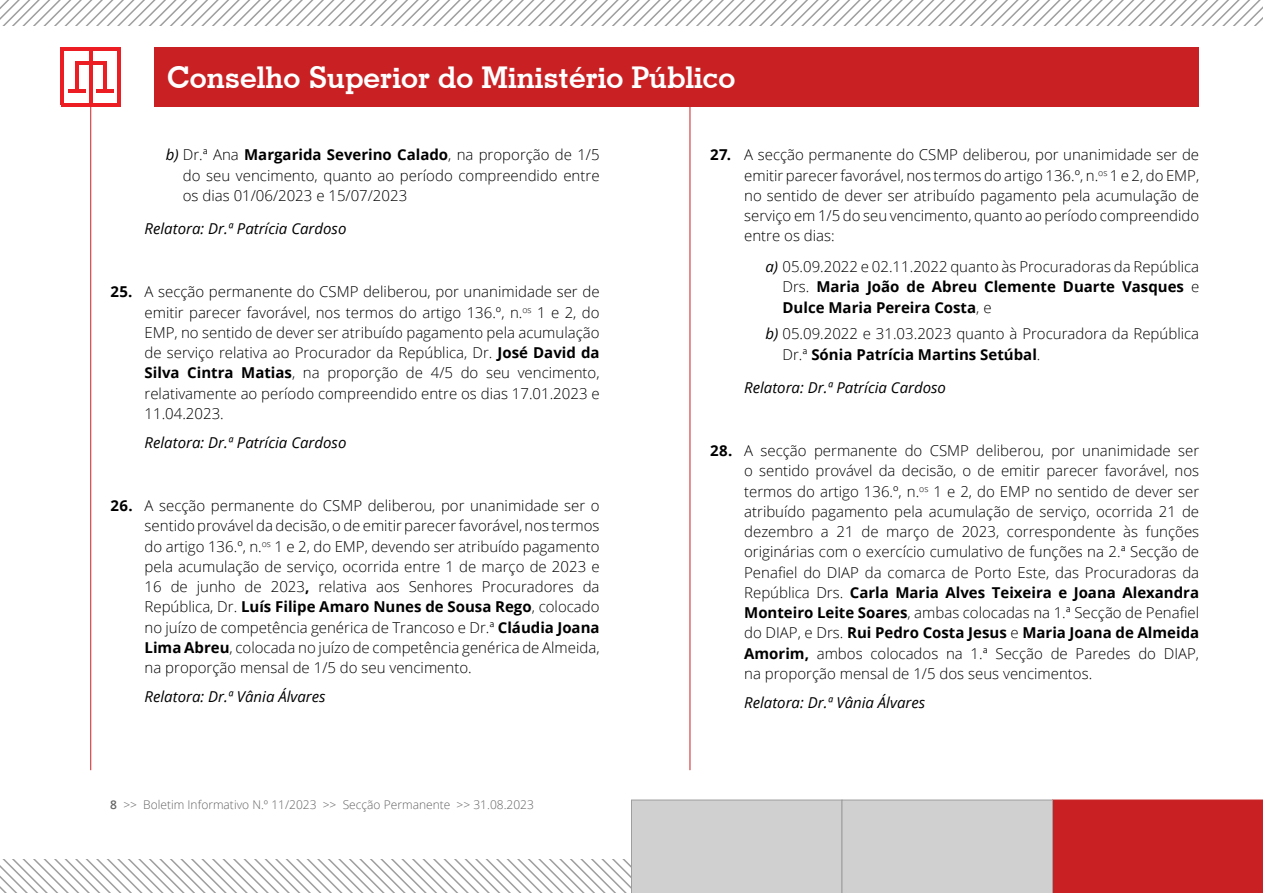
<style>
.page{position:relative;width:1263px;height:893px;background:#fff}
.page>*{position:absolute;margin:0;border:0;box-sizing:border-box;transform-origin:0 0}
.t1{font:700 30px "Geometric Slab 703 BT";color:#fff}
.t2{font:300 15px/20.2px "Open Sans";color:#000;text-align:justify}
.t3{font:italic 15px "Open Sans";color:#000}
.t4{font:300 12px "Open Sans";color:#646464}
.s1{font-weight:400;font-style:italic}
.s2{font-weight:700}
.s3{font-weight:600}
</style>
<div class="page">
<svg style="left:0;top:800px;width:1263px;height:93px"></svg>
<div style="left:154px;top:47px;width:1045px;height:60px;background:#c92123"></div>
<hr style="left:90px;top:104px;width:1px;height:666px;background:#c92123">
<hr style="left:75px;top:61px;width:3px;height:31px;background:#ed1d24">
<hr style="left:61px;top:47px;width:3px;height:58px;background:#ed1d24">
<hr style="left:117px;top:49px;width:3px;height:56px;background:#ed1d24">
<hr style="left:61px;top:103px;width:59px;height:4px;background:#ed1d24">
<hr style="left:61px;top:47px;width:59px;height:4px;background:#ed1d24">
<hr style="left:89px;top:48px;width:3px;height:56px;background:#ed1d24">
<hr style="left:68px;top:89px;width:17px;height:4px;background:#ed1d24">
<hr style="left:103px;top:61px;width:3px;height:31px;background:#ed1d24">
<hr style="left:75px;top:61px;width:31px;height:4px;background:#ed1d24">
<hr style="left:96px;top:89px;width:18px;height:4px;background:#ed1d24">
<hr style="left:690px;top:104px;width:1px;height:666px;background:#c92123">
<svg style="left:0;top:0;width:1263px;height:26px"></svg>
<h1 class="t1" style="left:167px;top:60px;width:570px">Conselho Superior do Ministério Público</h1>
<p class="t2" style="left:183px;top:144px;width:418px;text-indent:-17px"><span class="s1">b)</span> Dr.ª Ana <span class="s2">Margarida Severino Calado</span>, na proporção de 1/5 do seu vencimento, quanto ao período compreendido entre os dias 01/06/2023 e 15/07/2023</p>
<p class="t3" style="left:145px;top:218px;width:203px">Relatora: Dr.ª Patrícia Cardoso</p>
<p class="t2" style="left:145px;top:281px;width:456px;text-indent:-34px"><span class="s2">25.</span> A secção permanente do CSMP deliberou, por unanimidade ser de emitir parecer favorável, nos termos do artigo 136.º, n.<sup>os</sup> 1 e 2, do EMP, no sentido de dever ser atribuído pagamento pela acumulação de serviço relativa ao Procurador da República, Dr. <span class="s2">José David da Silva Cintra Matias</span>, na proporção de 4/5 do seu vencimento, relativamente ao período compreendido entre os dias 17.01.2023 e 11.04.2023.</p>
<p class="t3" style="left:145px;top:432px;width:203px">Relatora: Dr.ª Patrícia Cardoso</p>
<p class="t2" style="left:145px;top:495px;width:456px;text-indent:-34px"><span class="s2">26.</span> A secção permanente do CSMP deliberou, por unanimidade ser o sentido provável da decisão, o de emitir parecer favorável, nos termos do artigo 136.º, n.<sup>os</sup> 1 e 2, do EMP, devendo ser atribuído pagamento pela acumulação de serviço, ocorrida entre 1 de março de 2023 e 16 de junho de 2023<span class="s2">,</span> relativa aos Senhores Procuradores da República, Dr. <span class="s2">Luís Filipe Amaro Nunes de Sousa Rego</span>, colocado no juízo de competência genérica de Trancoso e Dr.ª <span class="s2">Cláudia Joana Lima Abreu</span>, colocada no juízo de competência genérica de Almeida, na proporção mensal de 1/5 do seu vencimento.</p>
<p class="t3" style="left:145px;top:686px;width:183px">Relatora: Dr.ª Vânia Álvares</p>
<p class="t4" style="left:110px;top:796px;width:425px"><span class="s3">8</span> &gt;&gt; Boletim Informativo N.º 11/2023 &gt;&gt; Secção Permanente &gt;&gt; 31.08.2023</p>
<p class="t2" style="left:744px;top:144px;width:456px;text-indent:-34px"><span class="s2">27.</span> A secção permanente do CSMP deliberou, por unanimidade ser de emitir parecer favorável, nos termos do artigo 136.º, n.<sup>os</sup> 1 e 2, do E MP, no sentido de dever ser atribuído pagamento pela acumulação de serviço em 1/5 do seu vencimento, quanto ao período compreendido entre os dias:</p>
<p class="t2" style="left:782px;top:256px;width:418px;text-indent:-17px"><span class="s1">a)</span> 05.09.2022 e 02.11.2022 quanto às Procuradoras da República Drs. <span class="s2">Maria João de Abreu Clemente Duarte Vasques</span> e <span class="s2">Dulce Maria Pereira Costa</span>, e</p>
<p class="t2" style="left:782px;top:323px;width:418px;text-indent:-17px"><span class="s1">b)</span> 05.09.2022 e 31.03.2023 quanto à Procuradora da República<br>Dr.ª <span class="s2">Sónia Patrícia Martins Setúbal</span>.</p>
<p class="t3" style="left:744px;top:377px;width:203px">Relatora: Dr.ª Patrícia Cardoso</p>
<p class="t2" style="left:744px;top:440px;width:457px;text-indent:-34px"><span class="s2">28.</span> A secção permanente do CSMP deliberou, por unanimidade ser o sentido provável da decisão, o de emitir parecer favorável, nos termos do artigo 136.º, n.<sup>os</sup> 1 e 2, do EMP no sentido de dever ser atribuído pagamento pela acumulação de serviço, ocorrida 21 de dezembro a 21 de março de 2023, correspondente às funções originárias com o exercício cumulativo de funções na 2.ª Secção de Penafiel do DIAP da comarca de Porto Este, das Procuradoras da República Drs. <span class="s2">Carla Maria Alves Teixeira e Joana Alexandra Monteiro Leite Soares</span>, ambas colocadas na 1.ª Secção de Penafiel do DIAP, e Drs. <span class="s2">Rui Pedro Costa Jesus</span> e <span class="s2">Maria Joana de Almeida Amorim,</span> ambos colocados na 1.ª Secção de Paredes do DIAP, na proporção mensal de 1/5 dos seus vencimentos.</p>
<p class="t3" style="left:744px;top:692px;width:183px">Relatora: Dr.ª Vânia Álvares</p>
</div>
